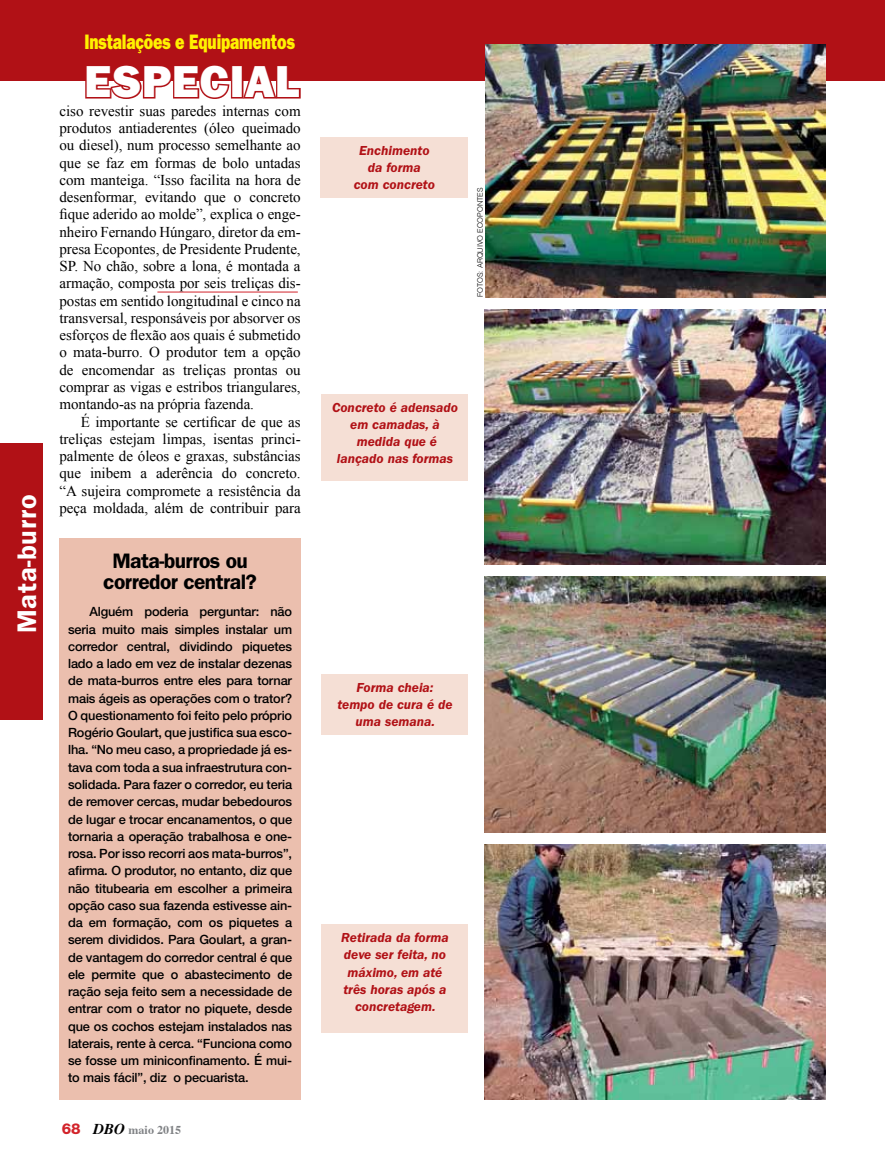
<style>
.page{position:relative;width:885px;height:1170px;background:#fff}
.page>*{position:absolute;margin:0;border:0;box-sizing:border-box;transform-origin:0 0}
.t1{font:45px "ITC Franklin Gothic Std Hvy";letter-spacing:.01em;color:#fff}
.t2{font:600 27px "ITC Franklin Gothic Std";letter-spacing:.025em;color:#fff}
.t3{font:600 21px/21px "ITC Franklin Gothic Std";letter-spacing:-.025em;color:#000;text-align:center}
.t4{font:21px "ITC Franklin Gothic Std Hvy";letter-spacing:-.01em;color:#fff200;scale:.75 1}
.t5{font:15px/17.2px "Times New Roman";letter-spacing:-.005em;color:#000;text-align:justify}
.t6{font:italic 600 13.5px/17.2px "ITC Franklin Gothic Std";color:#b11116;text-align:center}
.t7{font:500 12.75px/17.2px "Helvetica Neue LT Std";letter-spacing:-.01em;color:#000;text-align:justify}
.t8{font:700 12px "Times";color:#808285}
.t9{font:300 7.5px "Helvetica";color:#000}
.s1{font-family:"Helvetica Neue LT Std";font-weight:800;font-size:15px;color:#d2232a}
.s2{font-style:italic;font-size:15px;color:#000}
</style>
<div class="page">
<div style="left:0;top:0;width:884px;height:81px;background:#b11116"></div>
<svg style="left:85px;top:81px;width:146px;height:18px"></svg>
<div style="left:231px;top:65px;width:12px;height:33px;border:3px solid #b11116"></div>
<svg style="left:241px;top:65px;width:60px;height:34px"></svg>
<div style="left:0;top:443px;width:43px;height:276px;background:#b11116"></div>
<div style="left:60px;top:538px;width:240px;height:561px;background:#ebbfae"></div>
<hr style="left:157px;top:292px;width:141px;height:1px;background:#d2232a">
<div style="left:320px;top:137px;width:148px;height:61px;background:#f5dfd5"></div>
<img style="left:485px;top:577px;width:340px;height:255px">
<img style="left:485px;top:309px;width:340px;height:255px">
<img style="left:485px;top:44px;width:340px;height:253px">
<div style="left:322px;top:674px;width:146px;height:61px;background:#f5dfd5"></div>
<div style="left:322px;top:394px;width:146px;height:86px;background:#f5dfd5"></div>
<img style="left:485px;top:844px;width:340px;height:255px">
<div style="left:322px;top:924px;width:146px;height:108px;background:#f5dfd5"></div>
<h2 class="t2" style="left:11px;top:633px;width:140px;rotate:-90deg">Mata-burro</h2>
<h3 class="t4" style="left:84px;top:29px;width:282px">Instalações e Equipamentos</h3>
<h1 class="t1" style="left:84px;top:55px;width:216px">ESPECIAL</h1>
<p class="t5" style="left:60px;top:102px;width:243px">ciso revestir suas paredes internas com produtos antiaderentes (óleo queimado ou diesel), num processo semelhante ao que se faz em formas de bolo untadas com manteiga. “Isso facilita na hora de desenformar, evitando que o concreto fique aderido ao molde”, explica o enge&shy;nheiro Fernando Húngaro, diretor da em&shy;presa Ecopontes, de Presidente Prudente, SP. No chão, sobre a lona, é montada a armação, composta por seis treliças dis&shy;postas em sentido longitudinal e cinco na transversal, responsáveis por absorver os esforços de flexão aos quais é submetido o mata-burro. O produtor tem a opção de encomendar as treliças prontas ou comprar as vigas e estribos triangulares, montando-as na própria fazenda.</p>
<p class="t5" style="left:60px;top:412px;width:243px;text-indent:21px">É importante se certificar de que as treliças estejam limpas, isentas princi&shy;palmente de óleos e graxas, substâncias que inibem a aderência do concreto. “A sujeira compromete a resistência da peça moldada, além de contribuir para</p>
<h3 class="t3" style="left:103px;top:550px;width:155px">Mata-burros ou corredor central?</h3>
<p class="t7" style="left:68px;top:603px;width:225px;text-indent:21px">Alguém poderia perguntar: não seria muito mais simples instalar um corredor central, dividindo piquetes lado a lado em vez de instalar dezenas de mata-burros entre eles para tornar mais ágeis as operações com o trator?<br>O questionamento foi feito pelo próprio Rogério Goulart, que justifica sua esco&shy;lha. “No meu caso, a propriedade já es&shy;tava com toda a sua infraestrutura con&shy;solidada. Para fazer o corredor, eu teria de remover cercas, mudar bebedouros de lugar e trocar encanamentos, o que tornaria a operação trabalhosa e one&shy;rosa. Por isso recorri aos mata-burros”, afirma. O produtor, no entanto, diz que não titubearia em escolher a primeira opção caso sua fazenda estivesse ain&shy;da em formação, com os piquetes a serem divididos. Para Goulart, a gran&shy;de vantagem do corredor central é que ele permite que o abastecimento de ração seja feito sem a necessidade de entrar com o trator no piquete, desde que os cochos estejam instalados nas laterais, rente à cerca. “Funciona como se fosse um miniconfinamento. É mui&shy;to mais fácil”, diz o pecuarista.</p>
<p class="t8" style="left:62px;top:1118px;width:121px"><span class="s1">68</span> <span class="s2">DBO</span> maio 2015</p>
<p class="t6" style="left:354px;top:142px;width:83px">Enchimento da forma com concreto</p>
<p class="t9" style="left:474px;top:297px;width:111px;rotate:-90deg">FOTOS: arquivo ECOPONTES</p>
<p class="t6" style="left:332px;top:398px;width:127px">Concreto é adensado em camadas, à medida que é lançado nas formas</p>
<p class="t6" style="left:337px;top:679px;width:117px">Forma cheia: tempo de cura é de uma semana.</p>
<p class="t6" style="left:341px;top:929px;width:109px">Retirada da forma deve ser feita, no máximo, em até três horas após a concretagem.</p>
</div>
